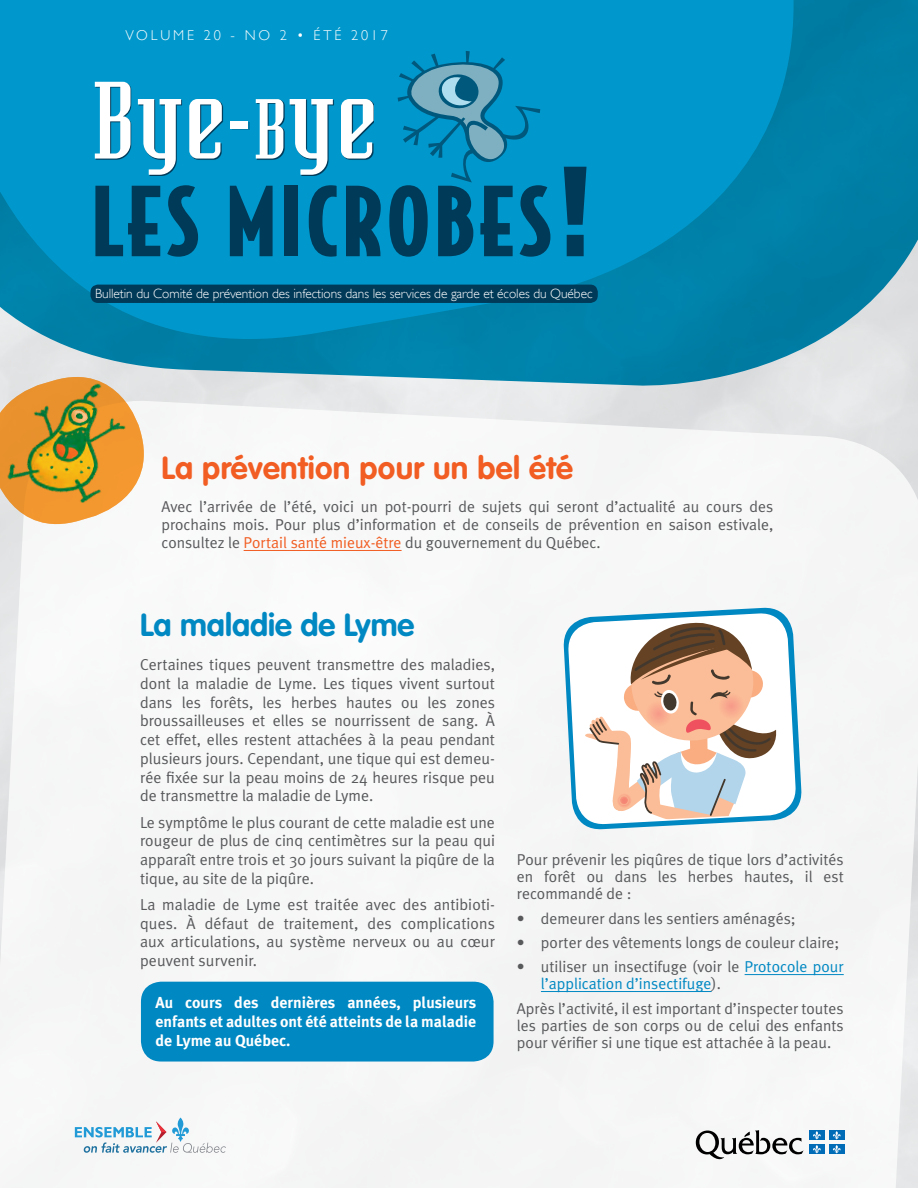
<style>
.page{position:relative;width:918px;height:1188px;background:#fff}
.page>*{position:absolute;margin:0;border:0;box-sizing:border-box;transform-origin:0 0}
.t1{font:121.8px "Sample";color:#fff}
.t2{font:91.35px "Bodega Sans Black Smallcaps";letter-spacing:.035em;color:#003a59}
.t3{font:700 31.5px "VAG Rounded Std";letter-spacing:.01em;color:#f15d22}
.t4{font:700 31.5px "VAG Rounded Std";color:#0088c2}
.t5{font:15.9px/18.8px "Meta Plus Normal";color:#58595b;text-align:justify}
.t6{font:700 15.9px/18.8px "Meta Plus";color:#fff;text-align:justify}
.t7{font:15.75px/17px "Meta Plus Normal";color:#58595b;text-align:justify}
.t8{font:15.75px/17px "Meta Plus Normal";color:#0088c2}
.t9{font:300 14.25px "Gill Sans";letter-spacing:.2em;color:#fff}
.t10{font:300 13.35px "Gill Sans";letter-spacing:-.005em;color:#fff}
.s1{font-size:115.2px}
.s2{font-size:89.1px}
.s3{font-size:130.5px}
.s4{color:#f15d22}
.s5{color:#58595b}
</style>
<div class="page">
<div style="left:0;top:396px;width:918px;height:792px;background:#f6f6f7"></div>
<svg style="left:160px;top:0;width:758px;height:396px;background:#59a6bd"></svg>
<svg style="left:0;top:0;width:840px;height:386px;background:#0993c1"></svg>
<div style="left:141px;top:982px;width:353px;height:80px;background:#0088c2;border-radius:20px"></div>
<hr style="left:745px;top:974px;width:99px;height:1px;background:#0088c2">
<hr style="left:541px;top:991px;width:171px;height:1px;background:#0088c2">
<svg style="left:0;top:361px;width:160px;height:179px"></svg>
<img style="left:7px;top:384px;width:119px;height:118px">
<hr style="left:244px;top:550px;width:158px;height:1px;background:#f15d22">
<svg style="left:562px;top:606px;width:241px;height:225px;fill:#f5f5f5"></svg>
<svg style="left:568px;top:582px;width:228px;height:243px"></svg>
<svg style="left:696px;top:1130px;width:108px;height:29px"></svg>
<div style="left:809px;top:1131px;width:16px;height:9px;background:#006bb6"></div>
<div style="left:829px;top:1131px;width:15px;height:9px;background:#006bb6"></div>
<div style="left:809px;top:1144px;width:16px;height:10px;background:#006bb6"></div>
<svg style="left:813px;top:1131px;width:8px;height:22px"></svg>
<div style="left:829px;top:1144px;width:15px;height:10px;background:#006bb6"></div>
<svg style="left:833px;top:1131px;width:8px;height:22px"></svg>
<svg style="left:95px;top:83px;width:279px;height:93px;background:#0079a6"></svg>
<svg style="left:233px;top:123px;width:17px;height:7px"></svg>
<div style="left:231px;top:121px;width:17px;height:7px;background:#fff"></div>
<svg style="left:398px;top:51px;width:142px;height:132px;background:#1a93be"></svg>
<div style="left:91px;top:285px;width:507px;height:18px;background:#003a59;border-radius:8px"></div>
<svg style="left:75px;top:1118px;width:151px;height:35px"></svg>
<p class="t9" style="left:126px;top:28px;width:264px">VOLUME 20 - NO 2 • été 2017</p>
<h1 class="t1" style="left:92px;top:62px;width:288px"><span class="s1">B</span>ye-_ <span class="s2">b</span>ye</h1>
<h2 class="t2" style="left:91px;top:163px;width:501px">LES MICROBES<span class="s3">!</span></h2>
<p class="t10" style="left:95px;top:286px;width:499px">Bulletin du Comité de prévention des infections dans les services de garde et écoles du Québec</p>
<h3 class="t3" style="left:161px;top:449px;width:413px">La prévention pour un bel été</h3>
<p class="t7" style="left:161px;top:497px;width:613px;line-height:18.1px">Avec l’arrivée de l’été, voici un pot-pourri de sujets qui seront d’actualité au cours des prochains mois. Pour plus d’information et de conseils de prévention en saison estivale, consultez le <span class="s4">Portail santé mieux-être</span> du gouvernement du Québec.</p>
<h3 class="t4" style="left:140px;top:607px;width:276px">La maladie de Lyme</h3>
<p class="t5" style="left:140px;top:655px;width:356px">Certaines tiques peuvent transmettre des maladies, dont la maladie de Lyme. Les tiques vivent surtout dans les forêts, les herbes hautes ou les zones broussailleuses et elles se nourrissent de sang. À cet effet, elles restent attachées à la peau pendant plusieurs jours. Cependant, une tique qui est demeu&shy;rée fixée sur la peau moins de 24 heures risque peu de transmettre la maladie de Lyme.</p>
<p class="t5" style="left:140px;top:812px;width:356px">Le symptôme le plus courant de cette maladie est une rougeur de plus de cinq centimètres sur la peau qui apparaît entre trois et 30 jours suivant la piqûre de la tique, au site de la piqûre.</p>
<p class="t5" style="left:140px;top:895px;width:356px">La maladie de Lyme est traitée avec des antibioti&shy;ques. À défaut de traitement, des complications aux articulations, au système nerveux ou au cœur peuvent survenir.</p>
<p class="t6" style="left:155px;top:993px;width:322px">Au cours des dernières années, plusieurs enfants et adultes ont été atteints de la maladie de Lyme au Québec.</p>
<p class="t7" style="left:517px;top:851px;width:328px">Pour prévenir les piqûres de tique lors d’activités en forêt ou dans les herbes hautes, il est recommandé de :</p>
<p class="t7" style="left:517px;top:909px;width:280px">• demeurer dans les sentiers aménagés;</p>
<p class="t7" style="left:517px;top:934px;width:324px">• porter des vêtements longs de couleur claire;</p>
<p class="t8" style="left:541px;top:958px;width:304px;text-indent:-24px"><span class="s5">• utiliser un insectifuge (voir le</span> Protocole pour l’application d’insectifuge<span class="s5">).</span></p>
<p class="t7" style="left:517px;top:1000px;width:328px">Après l’activité, il est important d’inspecter toutes les parties de son corps ou de celui des enfants pour vérifier si une tique est attachée à la peau.</p>
</div>
